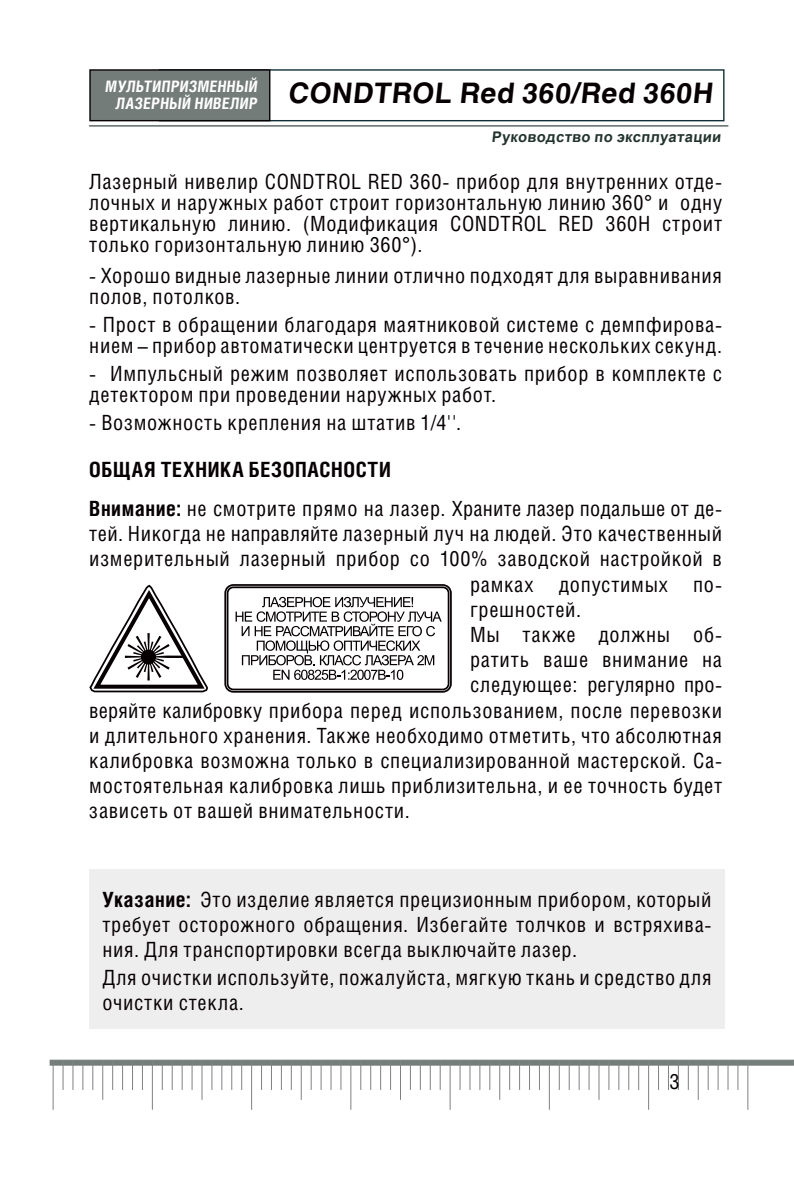
<style>
.page{position:relative;width:794px;height:1191px;background:#fff}
.page>*{position:absolute;margin:0;border:0;box-sizing:border-box;transform-origin:0 0}
.t1{font:700 28px "Helios";color:#070003}
.t2{font:21px/21px "Helios Cond";letter-spacing:.035em;color:#070003}
.t3{font:700 15.75px/17.5px "Helios Cond";color:#fff;text-align:right}
.t4{font:700 14.7px "Arial";color:#22332e}
.s1{font-weight:700}
</style>
<div class="page">
<svg style="left:50px;top:1059px;width:744px;height:6px;background:#868e8a"></svg>
<hr style="left:62px;top:1060px;width:2px;height:30px;background:#808185">
<hr style="left:162px;top:1060px;width:1px;height:30px;background:#808185">
<hr style="left:261px;top:1060px;width:1px;height:30px;background:#808185">
<hr style="left:360px;top:1060px;width:1px;height:30px;background:#808185">
<hr style="left:459px;top:1060px;width:1px;height:30px;background:#808185">
<hr style="left:558px;top:1060px;width:2px;height:30px;background:#808185">
<hr style="left:658px;top:1060px;width:1px;height:30px;background:#808185">
<hr style="left:112px;top:1060px;width:1px;height:30px;background:#808185">
<hr style="left:211px;top:1060px;width:1px;height:30px;background:#808185">
<hr style="left:310px;top:1060px;width:2px;height:30px;background:#808185">
<hr style="left:410px;top:1060px;width:1px;height:30px;background:#808185">
<hr style="left:509px;top:1060px;width:1px;height:30px;background:#808185">
<hr style="left:608px;top:1060px;width:1px;height:30px;background:#808185">
<hr style="left:707px;top:1060px;width:2px;height:30px;background:#808185">
<hr style="left:72px;top:1060px;width:2px;height:30px;background:#808185">
<hr style="left:172px;top:1060px;width:1px;height:30px;background:#808185">
<hr style="left:271px;top:1060px;width:1px;height:30px;background:#808185">
<hr style="left:370px;top:1060px;width:1px;height:30px;background:#808185">
<hr style="left:469px;top:1060px;width:1px;height:30px;background:#808185">
<hr style="left:568px;top:1060px;width:2px;height:30px;background:#808185">
<hr style="left:668px;top:1060px;width:1px;height:30px;background:#808185">
<hr style="left:122px;top:1060px;width:1px;height:30px;background:#808185">
<hr style="left:221px;top:1060px;width:1px;height:30px;background:#808185">
<hr style="left:320px;top:1060px;width:2px;height:30px;background:#808185">
<hr style="left:420px;top:1060px;width:1px;height:30px;background:#808185">
<hr style="left:519px;top:1060px;width:1px;height:30px;background:#808185">
<hr style="left:618px;top:1060px;width:1px;height:30px;background:#808185">
<hr style="left:717px;top:1060px;width:1px;height:30px;background:#808185">
<hr style="left:82px;top:1060px;width:1px;height:30px;background:#808185">
<hr style="left:181px;top:1060px;width:2px;height:30px;background:#808185">
<hr style="left:281px;top:1060px;width:1px;height:30px;background:#808185">
<hr style="left:380px;top:1060px;width:1px;height:30px;background:#808185">
<hr style="left:479px;top:1060px;width:1px;height:30px;background:#808185">
<hr style="left:578px;top:1060px;width:2px;height:30px;background:#808185">
<hr style="left:678px;top:1060px;width:1px;height:30px;background:#808185">
<hr style="left:132px;top:1060px;width:1px;height:30px;background:#808185">
<hr style="left:231px;top:1060px;width:1px;height:30px;background:#808185">
<hr style="left:330px;top:1060px;width:1px;height:30px;background:#808185">
<hr style="left:430px;top:1060px;width:1px;height:30px;background:#808185">
<hr style="left:529px;top:1060px;width:1px;height:30px;background:#808185">
<hr style="left:628px;top:1060px;width:1px;height:30px;background:#808185">
<hr style="left:727px;top:1060px;width:1px;height:30px;background:#808185">
<hr style="left:92px;top:1060px;width:1px;height:30px;background:#808185">
<hr style="left:191px;top:1060px;width:2px;height:30px;background:#808185">
<hr style="left:291px;top:1060px;width:1px;height:30px;background:#808185">
<hr style="left:390px;top:1060px;width:1px;height:30px;background:#808185">
<hr style="left:489px;top:1060px;width:1px;height:30px;background:#808185">
<hr style="left:588px;top:1060px;width:1px;height:30px;background:#808185">
<hr style="left:687px;top:1060px;width:2px;height:30px;background:#808185">
<hr style="left:142px;top:1060px;width:1px;height:30px;background:#808185">
<hr style="left:241px;top:1060px;width:1px;height:30px;background:#808185">
<hr style="left:340px;top:1060px;width:1px;height:30px;background:#808185">
<hr style="left:439px;top:1060px;width:2px;height:30px;background:#808185">
<hr style="left:539px;top:1060px;width:1px;height:30px;background:#808185">
<hr style="left:638px;top:1060px;width:1px;height:30px;background:#808185">
<hr style="left:737px;top:1060px;width:1px;height:30px;background:#808185">
<hr style="left:102px;top:1060px;width:1px;height:39px;background:#808185">
<hr style="left:201px;top:1060px;width:2px;height:39px;background:#808185">
<hr style="left:301px;top:1060px;width:1px;height:39px;background:#808185">
<hr style="left:400px;top:1060px;width:1px;height:39px;background:#808185">
<hr style="left:499px;top:1060px;width:1px;height:39px;background:#808185">
<hr style="left:598px;top:1060px;width:1px;height:39px;background:#808185">
<hr style="left:697px;top:1060px;width:2px;height:39px;background:#808185">
<hr style="left:53px;top:1060px;width:1px;height:49px;background:#808185">
<hr style="left:152px;top:1060px;width:1px;height:49px;background:#808185">
<hr style="left:251px;top:1060px;width:1px;height:49px;background:#808185">
<hr style="left:350px;top:1060px;width:1px;height:49px;background:#808185">
<hr style="left:449px;top:1060px;width:2px;height:49px;background:#808185">
<hr style="left:549px;top:1060px;width:1px;height:49px;background:#808185">
<hr style="left:648px;top:1060px;width:1px;height:49px;background:#808185">
<hr style="left:747px;top:1060px;width:1px;height:49px;background:#808185">
<hr style="left:90px;top:125px;width:637px;height:2px;background:#747d79">
<div style="left:159px;top:69px;width:565px;height:52px;border:1px solid #0f2e36"></div>
<div style="left:90px;top:70px;width:180px;height:51px;background:#747c7a"></div>
<div style="left:89px;top:69px;width:181px;height:52px;border:1px solid #070003"></div>
<div style="left:89px;top:869px;width:635px;height:159px;background:#efeeee"></div>
<svg style="left:89px;top:584px;width:119px;height:109px"></svg>
<svg style="left:224px;top:584px;width:228px;height:109px"></svg>
<p class="t3" style="left:105px;top:77px;width:156px">МУЛЬТИПРИЗМЕННЫЙ<br>ЛАЗЕРНЫЙ НИВЕЛИР</p>
<h1 class="t1" style="left:288px;top:77px;width:429px">CONDTROL Red 360/Red 360H</h1>
<p class="t4" style="left:491px;top:127px;width:233px">Руководство по эксплуатации</p>
<p class="t2" style="left:89px;top:170px;width:634px;text-align:justify">Лазерный нивелир CONDTROL RED 360- прибор для внутренних отде&shy;лочных и наружных работ строит горизонтальную линию 360° и одну вертикальную линию. (Модификация CONDTROL RED 360H строит только горизонтальную линию 360°).</p>
<p class="t2" style="left:89px;top:265px;width:634px">- Хорошо видные лазерные линии отлично подходят для выравнивания полов, потолков.</p>
<p class="t2" style="left:89px;top:314px;width:634px">- Прост в обращении благодаря маятниковой системе с демпфирова&shy;нием – прибор автоматически центруется в течение нескольких секунд.</p>
<p class="t2" style="left:89px;top:363px;width:634px">- Импульсный режим позволяет использовать прибор в комплекте с детектором при проведении наружных работ.</p>
<p class="t2" style="left:89px;top:412px;width:373px">- Возможность крепления на штатив 1/4''.</p>
<p class="t2" style="left:89px;top:449px;width:634px;line-height:39.2px"><span class="s1">ОБЩАЯ ТЕХНИКА БЕЗОПАСНОСТИ<br>Внимание:</span> не смотрите прямо на лазер. Храните лазер подальше от де-</p>
<p class="t2" style="left:89px;top:523px;width:634px">тей. Никогда не направляйте лазерный луч на людей. Это качественный</p>
<p class="t2" style="left:89px;top:548px;width:634px">измерительный лазерный прибор со 100% заводской настройкой в</p>
<p class="t2" style="left:470px;top:573px;width:253px">рамках допустимых по-</p>
<p class="t2" style="left:470px;top:598px;width:113px">грешностей.</p>
<p class="t2" style="left:470px;top:623px;width:253px">Мы также должны об-</p>
<p class="t2" style="left:470px;top:649px;width:253px">ратить ваше внимание на</p>
<p class="t2" style="left:470px;top:674px;width:253px">следующее: регулярно про-</p>
<p class="t2" style="left:89px;top:699px;width:634px">веряйте калибровку прибора перед использованием, после перевозки</p>
<p class="t2" style="left:89px;top:724px;width:634px">и длительного хранения. Также необходимо отметить, что абсолютная</p>
<p class="t2" style="left:89px;top:749px;width:634px">калибровка возможна только в специализированной мастерской. Са-</p>
<p class="t2" style="left:89px;top:775px;width:634px">мостоятельная калибровка лишь приблизительна, и ее точность будет</p>
<p class="t2" style="left:89px;top:800px;width:322px">зависеть от вашей внимательности.</p>
<p class="t2" style="left:102px;top:886px;width:611px;line-height:25.2px;text-align:justify"><span class="s1">Указание:</span> Это изделие является прецизионным прибором, который требует осторожного обращения. Избегайте толчков и встряхива&shy;ния. Для транспортировки всегда выключайте лазер.</p>
<p class="t2" style="left:102px;top:964px;width:610px;line-height:25.2px">Для очистки используйте, пожалуйста, мягкую ткань и средство для очистки стекла.</p>
<p class="t2" style="left:669px;top:1070px;width:12px">3</p>
</div>
